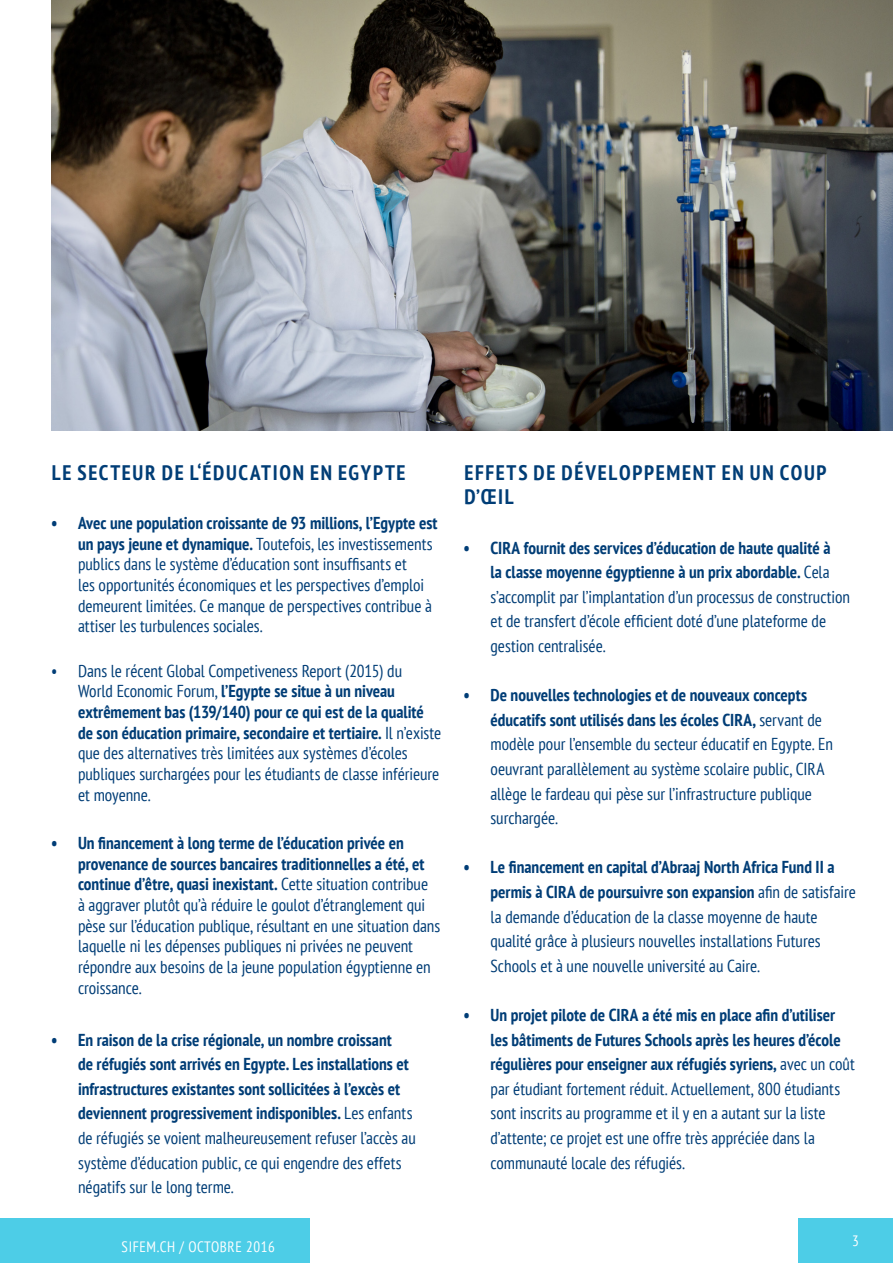
<style>
.page{position:relative;width:893px;height:1263px;background:#fff}
.page>*{position:absolute;margin:0;border:0;box-sizing:border-box;transform-origin:0 0}
.Lauftext_Titel{font:700 condensed 21px/24.6px "PT Sans";letter-spacing:.08em;color:#003d76}
.t1{font:condensed 17.25px/24.6px "PT Sans";color:#003d76}
.t2{font:700 condensed 17.25px/24.6px "PT Sans";color:#003d76}
.t3{font:condensed 15px "PT Sans";letter-spacing:.04em;color:#fff}
.s1{font-weight:700}
.s2{font-weight:400}
</style>
<div class="page">
<div style="left:798px;top:1218px;width:95px;height:45px;background:#4dcde7"></div>
<img style="left:51px;top:0;width:842px;height:431px">
<div style="left:0;top:1218px;width:309px;height:45px;background:#4dcde7"></div>
<hr style="left:0;top:1218px;width:1px;height:45px;background:#00b8de">
<p class="Lauftext_Titel" style="left:52px;top:460px;width:355px">LE SECTEUR DE L‘ÉDUCATION EN EGYPTE</p>
<p class="t1" style="left:78px;top:512px;width:361px;line-height:20.7px;text-indent:-27px"><span class="s1">• Avec une population croissante de 93 millions, l’Egypte est un pays jeune et dynamique.</span> Toutefois, les investissements publics dans le système d’éducation sont insuffisants et<br>les opportunités économiques et les perspectives d’emploi demeurent limitées. Ce manque de perspectives contribue à attiser les turbulences sociales.</p>
<p class="t1" style="left:78px;top:660px;width:365px;line-height:20.7px;text-indent:-27px">• Dans le récent Global Competiveness Report (2015) du World Economic Forum, <span class="s1">l’Egypte se situe à un niveau extrêmement bas (139/140) pour ce qui est de la qualité de son éducation primaire, secondaire et tertiaire.</span> Il n’existe que des alternatives très limitées aux systèmes d’écoles publiques surchargées pour les étudiants de classe inférieure et moyenne.</p>
<p class="t1" style="left:78px;top:832px;width:364px;line-height:20.7px;text-indent:-27px"><span class="s1">• Un financement à long terme de l’éducation privée en provenance de sources bancaires traditionnelles a été, et continue d’être, quasi inexistant.</span> Cette situation contribue<br>à aggraver plutôt qu’à réduire le goulot d’étranglement qui pèse sur l’éducation publique, résultant en une situation dans laquelle ni les dépenses publiques ni privées ne peuvent répondre aux besoins de la jeune population égyptienne en croissance.</p>
<p class="t2" style="left:78px;top:1027px;width:339px;text-indent:-27px">• En raison de la crise régionale, un nombre croissant<br>de réfugiés sont arrivés en Egypte. Les installations et infrastructures existantes sont sollicitées à l’excès et deviennent progressivement indisponibles. <span class="s2">Les enfants de réfugiés se voient malheureusement refuser l’accès au système d’éducation public, ce qui engendre des effets négatifs sur le long terme.</span></p>
<p class="t3" style="left:122px;top:1237px;width:155px">SIFEM.CH / OCTOBRE 2016</p>
<p class="Lauftext_Titel" style="left:464px;top:460px;width:364px">EFFETS DE DÉVELOPPEMENT EN UN COUP<br>D’ŒIL</p>
<p class="t1" style="left:490px;top:535px;width:361px;text-indent:-27px"><span class="s1">• CIRA fournit des services d’éducation de haute qualité à<br>la classe moyenne égyptienne à un prix abordable.</span> Cela s’accomplit par l’implantation d’un processus de construction et de transfert d’école efficient doté d’une plateforme de gestion centralisée.</p>
<p class="t1" style="left:490px;top:682px;width:344px;text-indent:-27px"><span class="s1">• De nouvelles technologies et de nouveaux concepts éducatifs sont utilisés dans les écoles CIRA,</span> servant de modèle pour l’ensemble du secteur éducatif en Egypte. En oeuvrant parallèlement au système scolaire public, CIRA allège le fardeau qui pèse sur l’infrastructure publique surchargée.</p>
<p class="t1" style="left:490px;top:855px;width:367px;text-indent:-27px"><span class="s1">• Le financement en capital d’Abraaj North Africa Fund II a permis à CIRA de poursuivre son expansion</span> afin de satisfaire la demande d’éducation de la classe moyenne de haute qualité grâce à plusieurs nouvelles installations Futures Schools et à une nouvelle université au Caire.</p>
<p class="t1" style="left:490px;top:1002px;width:366px;text-indent:-27px"><span class="s1">• Un projet pilote de CIRA a été mis en place afin d’utiliser les bâtiments de Futures Schools après les heures d’école régulières pour enseigner aux réfugiés syriens,</span> avec un coût par étudiant fortement réduit. Actuellement, 800 étudiants sont inscrits au programme et il y en a autant sur la liste d’attente; ce projet est une offre très appréciée dans la communauté locale des réfugiés.</p>
<p class="t3" style="left:852px;top:1231px;width:8px">3</p>
</div>
